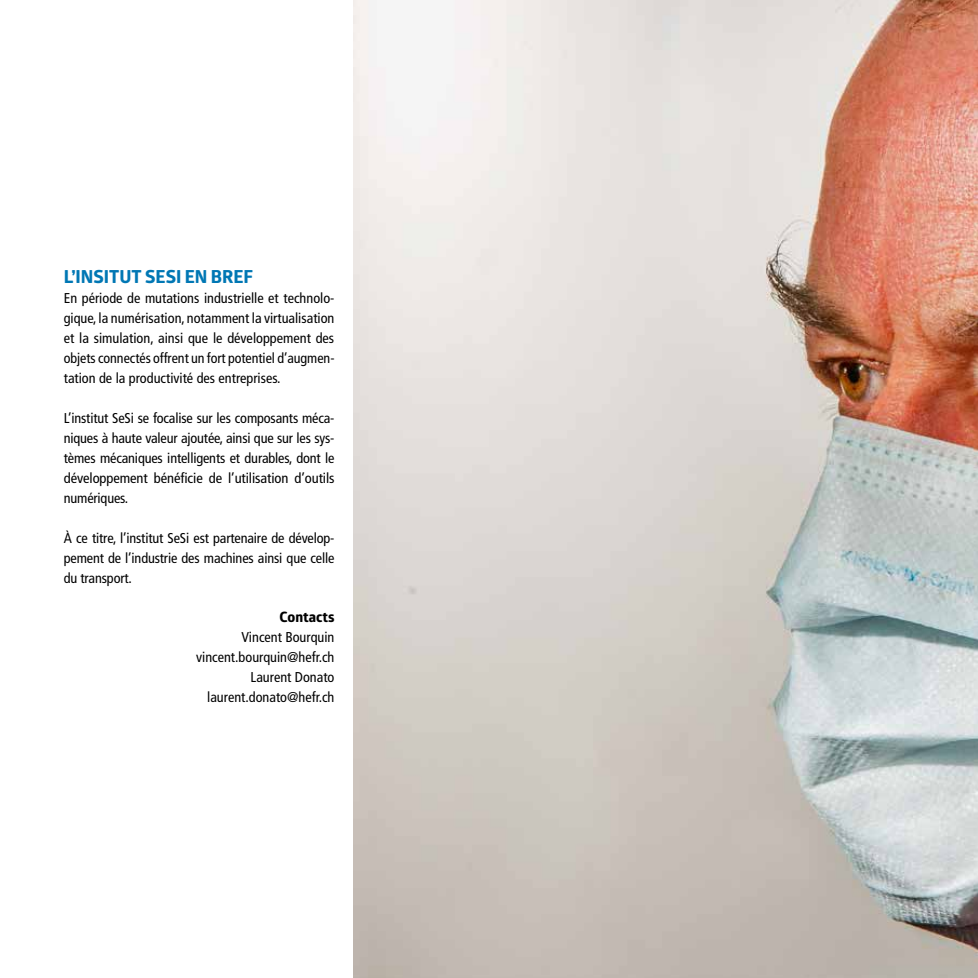
<style>
.page{position:relative;width:978px;height:978px;background:#fff}
.page>*{position:absolute;margin:0;border:0;box-sizing:border-box;transform-origin:0 0}
.t1{font:700 18px "Globerx";color:#0077b4}
.t2{font:condensed 14.25px/20px "Frutiger";color:#000;text-align:justify}
.t3{font:700 14.25px "Globerx";color:#000}
</style>
<div class="page">
<img style="left:354px;top:0;width:624px;height:978px">
<p class="t1" style="left:64px;top:264px;width:191px">L’INSITUT SESI EN BREF</p>
<p class="t2" style="left:64px;top:288px;width:272px">En période de mutations industrielle et technolo&shy;gique, la numérisation, notamment la virtualisation et la simulation, ainsi que le développement des objets connectés offrent un fort potentiel d’augmen&shy;tation de la productivité des entreprises.</p>
<p class="t2" style="left:64px;top:408px;width:272px">L’institut SeSi se focalise sur les composants méca&shy;niques à haute valeur ajoutée, ainsi que sur les sys&shy;tèmes mécaniques intelligents et durables, dont le développement bénéficie de l’utilisation d’outils numériques.</p>
<p class="t2" style="left:64px;top:528px;width:272px">À ce titre, l’institut SeSi est partenaire de dévelop&shy;pement de l’industrie des machines ainsi que celle du transport.</p>
<p class="t3" style="left:279px;top:607px;width:57px">Contacts</p>
<p class="t2" style="left:196px;top:628px;width:140px;text-align:right">Vincent Bourquin vincent.bourquin@hefr.ch<br>Laurent Donato laurent.donato@hefr.ch</p>
</div>
